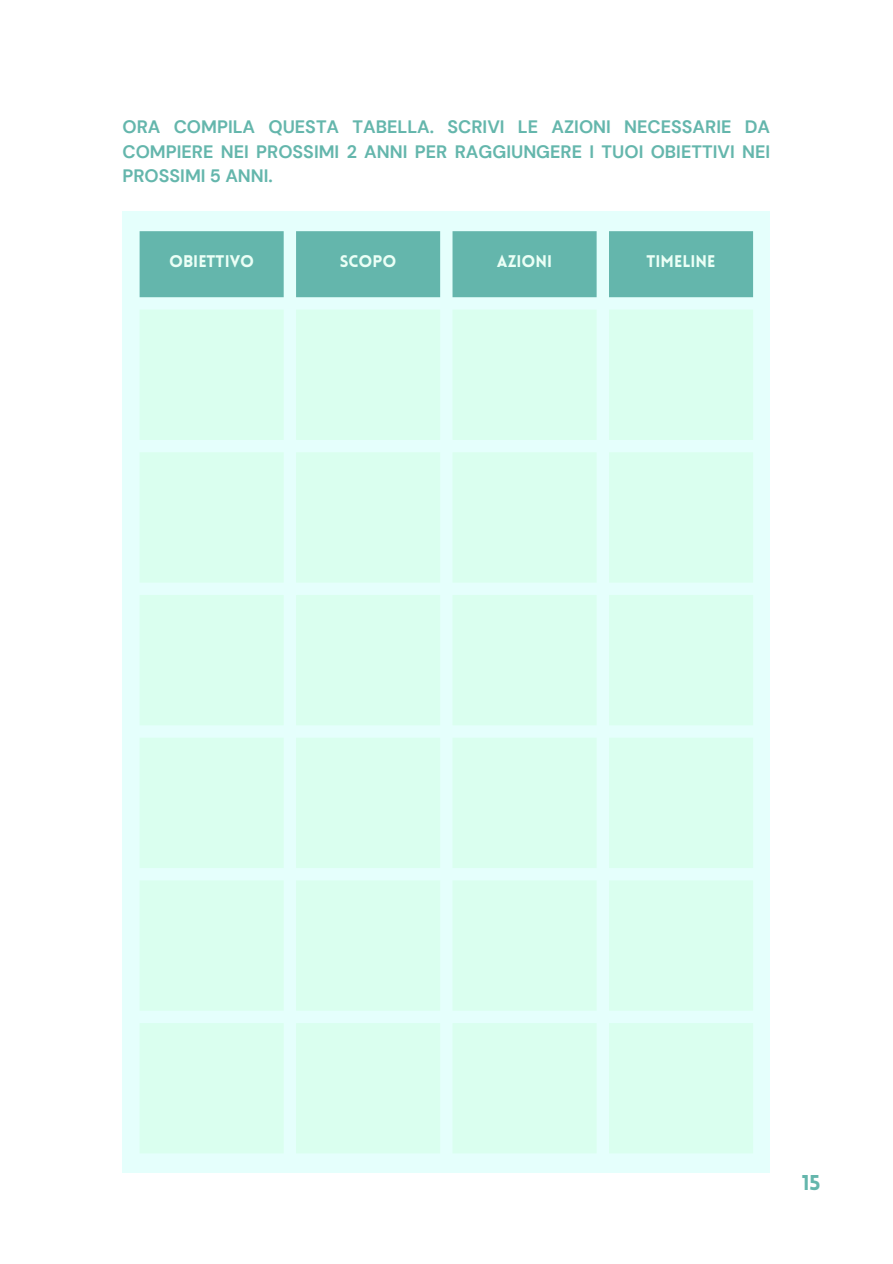
<style>
.page{position:relative;width:893px;height:1264px;background:#fff}
.page>*{position:absolute;margin:0;border:0;box-sizing:border-box;transform-origin:0 0}
.t1{font:900 21px "Lovelo";color:#64b6ac}
.t2{font:700 18px/24.8px "DM Sans";color:#64b6ac;text-align:justify}
.t3{font:900 16.5px "Lovelo";color:#ebfff6}
</style>
<div class="page">
<div style="left:122px;top:211px;width:648px;height:962px;background:#e5fffc"></div>
<svg style="left:140px;top:231px;width:613px;height:66px;background:#6cbab1"></svg>
<svg style="left:140px;top:310px;width:613px;height:843px;fill:#daffef"></svg>
<p class="t2" style="left:122px;top:114px;width:649px">ORA COMPILA QUESTA TABELLA. SCRIVI LE AZIONI NECESSARIE DA COMPIERE NEI PROSSIMI 2 ANNI PER RAGGIUNGERE I TUOI OBIETTIVI NEI PROSSIMI 5 ANNI.</p>
<p class="t3" style="left:169px;top:255px;width:86px">OBIETTIVO</p>
<p class="t3" style="left:340px;top:255px;width:58px">SCOPO</p>
<p class="t3" style="left:497px;top:255px;width:57px">AZIONI</p>
<p class="t3" style="left:646px;top:255px;width:70px">TIMELINE</p>
<p class="t1" style="left:801px;top:1174px;width:20px">15</p>
</div>
